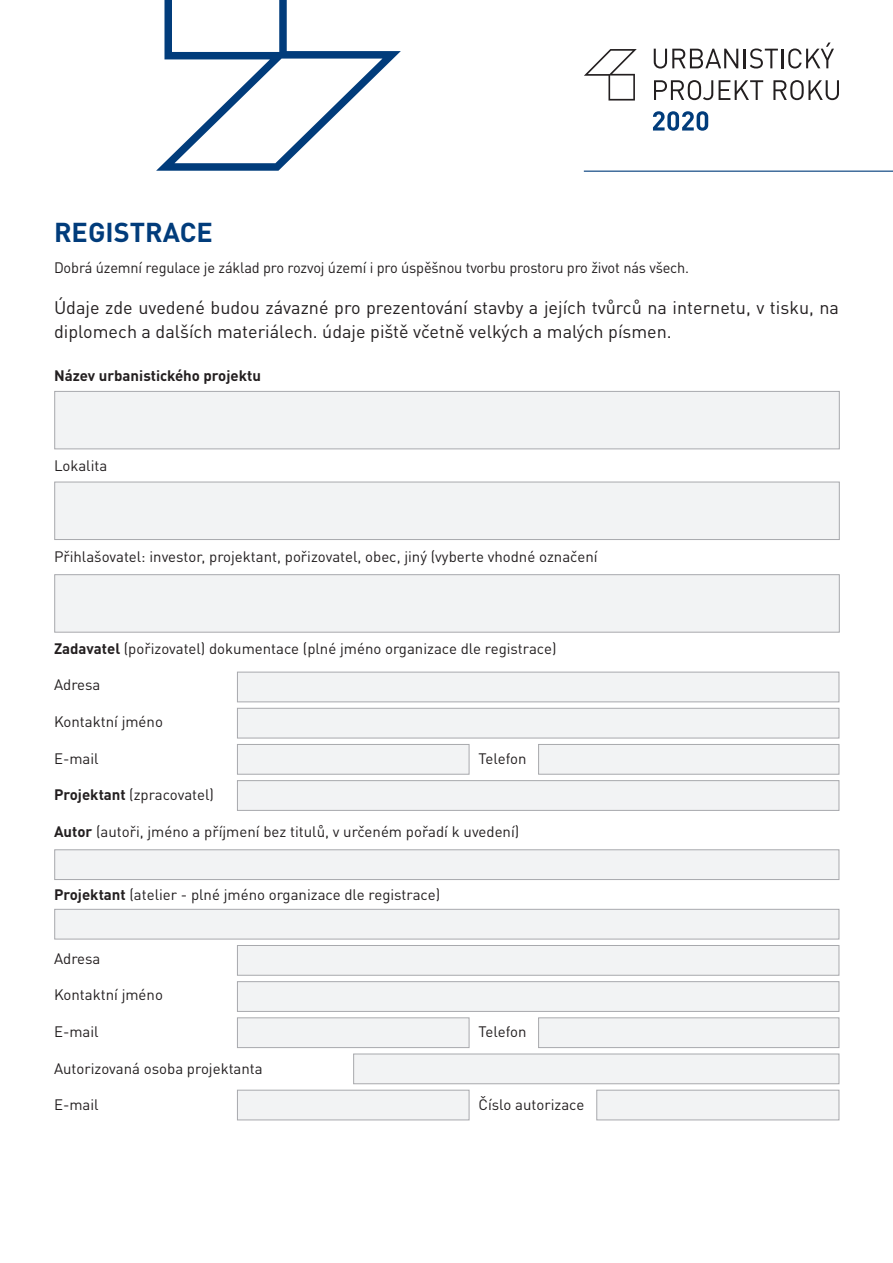
<style>
.page{position:relative;width:893px;height:1263px;background:#fff}
.page>*{position:absolute;margin:0;border:0;box-sizing:border-box;transform-origin:0 0}
.t1{font:700 27px "DIN Pro";color:#013c7b}
.t2{font:18px/24px "DIN Pro";color:#231f20}
.t3{font:15px "DIN Pro";color:#231f20}
.t4{font:700 15px "DIN Pro";color:#231f20}
.s1{font-weight:700}
</style>
<div class="page">
<div style="left:237px;top:744px;width:232px;height:31px;background:#f2f3f4;border:1px solid #a8a9ad"></div>
<div style="left:237px;top:1017px;width:232px;height:31px;background:#f2f3f4;border:1px solid #a8a9ad"></div>
<div style="left:237px;top:1090px;width:232px;height:30px;background:#f2f3f4;border:1px solid #a8a9ad"></div>
<div style="left:237px;top:672px;width:602px;height:30px;background:#f2f3f4;border:1px solid #a8a9ad"></div>
<div style="left:237px;top:708px;width:602px;height:30px;background:#f2f3f4;border:1px solid #a8a9ad"></div>
<div style="left:237px;top:945px;width:602px;height:31px;background:#f2f3f4;border:1px solid #a8a9ad"></div>
<div style="left:237px;top:981px;width:602px;height:31px;background:#f2f3f4;border:1px solid #a8a9ad"></div>
<div style="left:237px;top:780px;width:602px;height:31px;background:#f2f3f4;border:1px solid #a8a9ad"></div>
<div style="left:353px;top:1053px;width:486px;height:31px;background:#f2f3f4;border:1px solid #a8a9ad"></div>
<div style="left:54px;top:849px;width:785px;height:31px;background:#f2f3f4;border:1px solid #a8a9ad"></div>
<div style="left:54px;top:909px;width:785px;height:30px;background:#f2f3f4;border:1px solid #a8a9ad"></div>
<div style="left:538px;top:744px;width:301px;height:31px;background:#f2f3f4;border:1px solid #a8a9ad"></div>
<div style="left:538px;top:1017px;width:301px;height:31px;background:#f2f3f4;border:1px solid #a8a9ad"></div>
<div style="left:596px;top:1090px;width:243px;height:30px;background:#f2f3f4;border:1px solid #a8a9ad"></div>
<div style="left:54px;top:482px;width:786px;height:58px;background:#f2f3f4;border:1px solid #a8a9ad"></div>
<div style="left:54px;top:391px;width:786px;height:58px;background:#f2f3f4;border:1px solid #a8a9ad"></div>
<div style="left:54px;top:574px;width:786px;height:58px;background:#f2f3f4;border:1px solid #a8a9ad"></div>
<svg style="left:156px;top:0;width:245px;height:171px"></svg>
<hr style="left:584px;top:171px;width:309px;height:1px;background:#013c7b">
<svg style="left:584px;top:49px;width:53px;height:52px"></svg>
<svg style="left:654px;top:49px;width:84px;height:20px"></svg>
<svg style="left:744px;top:43px;width:90px;height:26px"></svg>
<svg style="left:654px;top:80px;width:59px;height:20px"></svg>
<svg style="left:719px;top:80px;width:44px;height:20px"></svg>
<svg style="left:773px;top:80px;width:66px;height:20px"></svg>
<svg style="left:653px;top:111px;width:55px;height:20px"></svg>
<h1 class="t1" style="left:54px;top:209px;width:160px">REGISTRACE</h1>
<p class="t3" style="left:54px;top:255px;width:637px">Dobrá územní regulace je základ pro rozvoj území i pro úspěšnou tvorbu prostoru pro život nás všech.</p>
<p class="t2" style="left:54px;top:293px;width:787px">Údaje zde uvedené budou závazné pro prezentování stavby a jejích tvůrců na internetu, v tisku, na diplomech a dalších materiálech. údaje piště včetně velkých a malých písmen.</p>
<p class="t4" style="left:54px;top:363px;width:209px">Název urbanistického projektu</p>
<p class="t3" style="left:54px;top:454px;width:55px">Lokalita</p>
<p class="t3" style="left:54px;top:545px;width:545px">Přihlašovatel: investor, projektant, pořizovatel, obec, jiný (vyberte vhodné označení</p>
<p class="t3" style="left:54px;top:637px;width:504px"><span class="s1">Zadavatel</span> (pořizovatel) dokumentace (plné jméno organizace dle registrace)</p>
<p class="t3" style="left:54px;top:673px;width:48px">Adresa</p>
<p class="t3" style="left:54px;top:710px;width:110px">Kontaktní jméno</p>
<p class="t3" style="left:54px;top:746px;width:46px">E-mail</p>
<p class="t3" style="left:478px;top:746px;width:50px">Telefon</p>
<p class="t3" style="left:54px;top:783px;width:162px"><span class="s1">Projektant</span> (zpracovatel)</p>
<p class="t3" style="left:54px;top:820px;width:467px"><span class="s1">Autor</span> (autoři, jméno a příjmení bez titulů, v určeném pořadí k uvedení)</p>
<p class="t3" style="left:54px;top:883px;width:388px"><span class="s1">Projektant</span> (atelier - plné jméno organizace dle registrace)</p>
<p class="t3" style="left:54px;top:946px;width:48px">Adresa</p>
<p class="t3" style="left:54px;top:983px;width:110px">Kontaktní jméno</p>
<p class="t3" style="left:54px;top:1020px;width:46px">E-mail</p>
<p class="t3" style="left:478px;top:1020px;width:50px">Telefon</p>
<p class="t3" style="left:54px;top:1056px;width:210px">Autorizovaná osoba projektanta</p>
<p class="t3" style="left:54px;top:1093px;width:46px">E-mail</p>
<p class="t3" style="left:478px;top:1093px;width:107px">Číslo autorizace</p>
</div>
